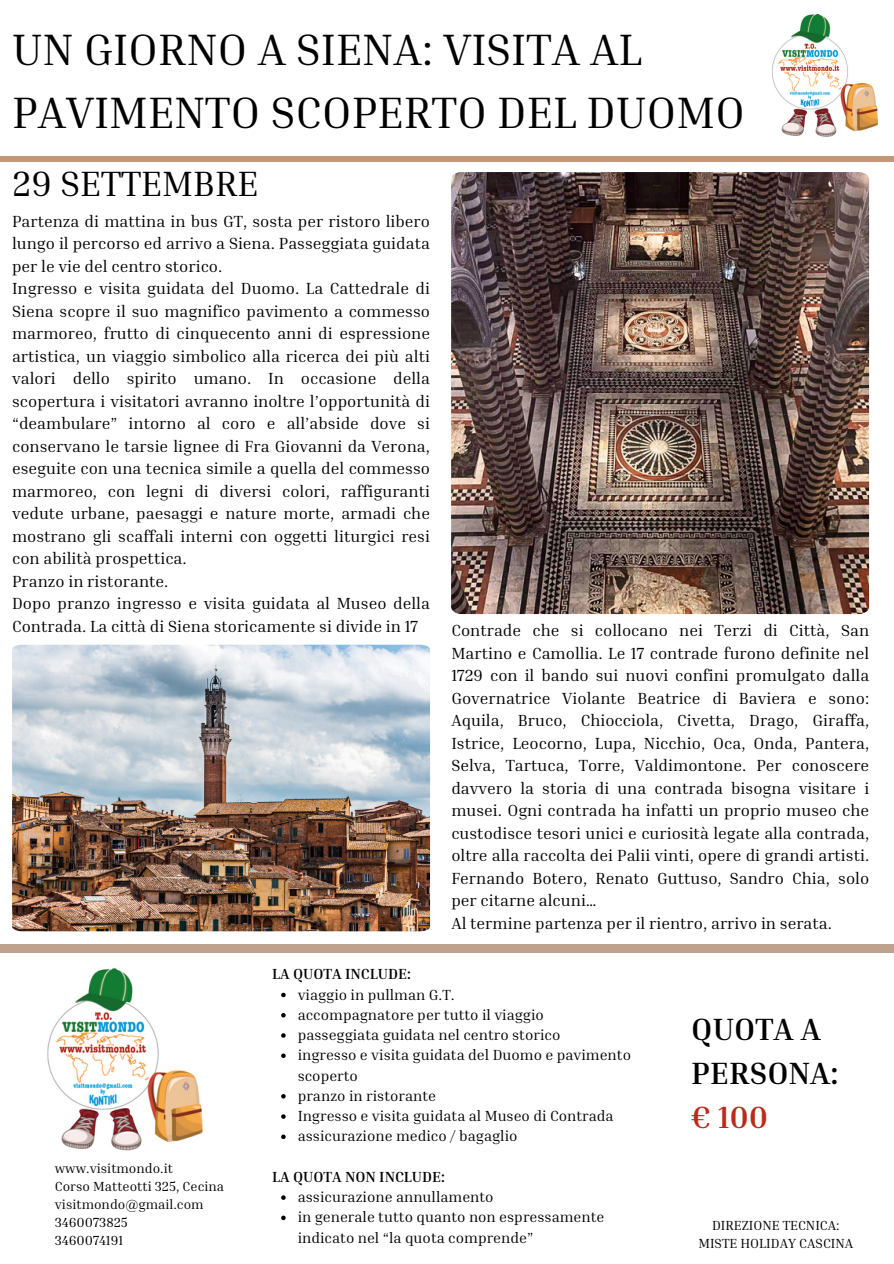
<style>
.page{position:relative;width:894px;height:1264px;background:#fff}
.page>*{position:absolute;margin:0;border:0;box-sizing:border-box;transform-origin:0 0}
.t1{font:45px/63px "Inria Serif";color:#000}
.t2{font:36px "Inria Serif";color:#000}
.t3{font:700 31.5px/43.8px "Inria Serif";color:#000}
.t4{font:16.5px/22.5px "Inria Serif";color:#000}
.t5{font:15px/20.2px "Inria Serif";color:#000}
.t6{font:700 15px "Inria Serif";color:#000}
.t7{font:13.5px/18px "Inria Serif";color:#000;text-align:center}
.s1{color:#bd2a18}
</style>
<div class="page">
<div style="left:0;top:156px;width:893px;height:6px;background:#c39777"></div>
<img style="left:451px;top:172px;width:417px;height:442px">
<img style="left:772px;top:13px;width:106px;height:124px">
<div style="left:0;top:943px;width:893px;height:9px;background:#bca28f"></div>
<img style="left:47px;top:968px;width:156px;height:183px">
<svg style="left:281px;top:992px;width:4px;height:5px"></svg>
<svg style="left:281px;top:1013px;width:4px;height:4px"></svg>
<svg style="left:281px;top:1033px;width:4px;height:4px"></svg>
<svg style="left:281px;top:1053px;width:4px;height:5px"></svg>
<svg style="left:281px;top:1094px;width:4px;height:4px"></svg>
<svg style="left:281px;top:1114px;width:4px;height:4px"></svg>
<svg style="left:281px;top:1134px;width:4px;height:5px"></svg>
<svg style="left:281px;top:1195px;width:4px;height:4px"></svg>
<svg style="left:281px;top:1215px;width:4px;height:5px"></svg>
<img style="left:12px;top:644px;width:418px;height:287px">
<h2 class="t1" style="left:12px;top:17px;width:734px">UN GIORNO A SIENA: VISITA AL<br>PAVIMENTO SCOPERTO DEL DUOMO</h2>
<p class="t2" style="left:12px;top:160px;width:248px">29 SETTEMBRE</p>
<h5 class="t4" style="left:12px;top:209px;width:419px">Partenza di mattina in bus GT, sosta per ristoro libero lungo il percorso ed arrivo a Siena. Passeggiata guidata per le vie del centro storico.<br>Ingresso e visita guidata del Duomo. La Cattedrale di Siena scopre il suo magnifico pavimento a commesso marmoreo, frutto di cinquecento anni di espressione artistica, un viaggio simbolico alla ricerca dei più alti valori dello spirito umano. In occasione della scopertura i visitatori avranno inoltre l’opportunità di “deambulare” intorno al coro e all’abside dove si conservano le tarsie lignee di Fra Giovanni da Verona, eseguite con una tecnica simile a quella del commesso marmoreo, con legni di diversi colori, raffiguranti vedute urbane, paesaggi e nature morte, armadi che mostrano gli scaffali interni con oggetti liturgici resi con abilità prospettica.<br>Pranzo in ristorante.<br>Dopo pranzo ingresso e visita guidata al Museo della Contrada. La città di Siena storicamente si divide in 17</h5>
<h3 class="t4" style="left:451px;top:618px;width:419px">Contrade che si collocano nei Terzi di Città, San Martino e Camollia. Le 17 contrade furono definite nel 1729 con il bando sui nuovi confini promulgato dalla Governatrice Violante Beatrice di Baviera e sono:<br>Aquila, Bruco, Chiocciola, Civetta, Drago, Giraffa, Istrice, Leocorno, Lupa, Nicchio, Oca, Onda, Pantera, Selva, Tartuca, Torre, Valdimontone. Per conoscere davvero la storia di una contrada bisogna visitare i musei. Ogni contrada ha infatti un proprio museo che custodisce tesori unici e curiosità legate alla contrada, oltre alla raccolta dei Palii vinti, opere di grandi artisti.<br>Fernando Botero, Renato Guttuso, Sandro Chia, solo per citarne alcuni…<br>Al termine partenza per il rientro, arrivo in serata.</h3>
<p class="t7" style="left:55px;top:1159px;width:120px">www.visitmondo.it</p>
<p class="t7" style="left:55px;top:1177px;width:171px">Corso Matteotti 325, Cecina</p>
<p class="t7" style="left:55px;top:1195px;width:150px">visitmondo@gmail.com</p>
<p class="t7" style="left:55px;top:1213px;width:74px">3460073825</p>
<p class="t7" style="left:55px;top:1231px;width:70px">3460074191</p>
<p class="t6" style="left:272px;top:964px;width:140px">LA QUOTA INCLUDE:</p>
<p class="t5" style="left:297px;top:983px;width:158px">viaggio in pullman G.T.</p>
<h4 class="t5" style="left:297px;top:1003px;width:248px">accompagnatore per tutto il viaggio</h4>
<p class="t5" style="left:297px;top:1024px;width:264px">passeggiata guidata nel centro storico</p>
<p class="t5" style="left:297px;top:1044px;width:335px">ingresso e visita guidata del Duomo e pavimento scoperto</p>
<p class="t5" style="left:297px;top:1084px;width:140px">pranzo in ristorante</p>
<p class="t5" style="left:297px;top:1105px;width:317px">Ingresso e visita guidata al Museo di Contrada</p>
<p class="t5" style="left:297px;top:1125px;width:221px">assicurazione medico / bagaglio</p>
<p class="t6" style="left:272px;top:1167px;width:174px">LA QUOTA NON INCLUDE:</p>
<p class="t5" style="left:297px;top:1186px;width:197px">assicurazione annullamento</p>
<h4 class="t5" style="left:297px;top:1206px;width:308px">in generale tutto quanto non espressamente indicato nel “la quota comprende”</h4>
<p class="t3" style="left:691px;top:1006px;width:149px">QUOTA A<br>PERSONA: <span class="s1">€ 100</span></p>
<h6 class="t7" style="left:698px;top:1216px;width:156px">DIREZIONE TECNICA:<br>MISTE HOLIDAY CASCINA</h6>
</div>
